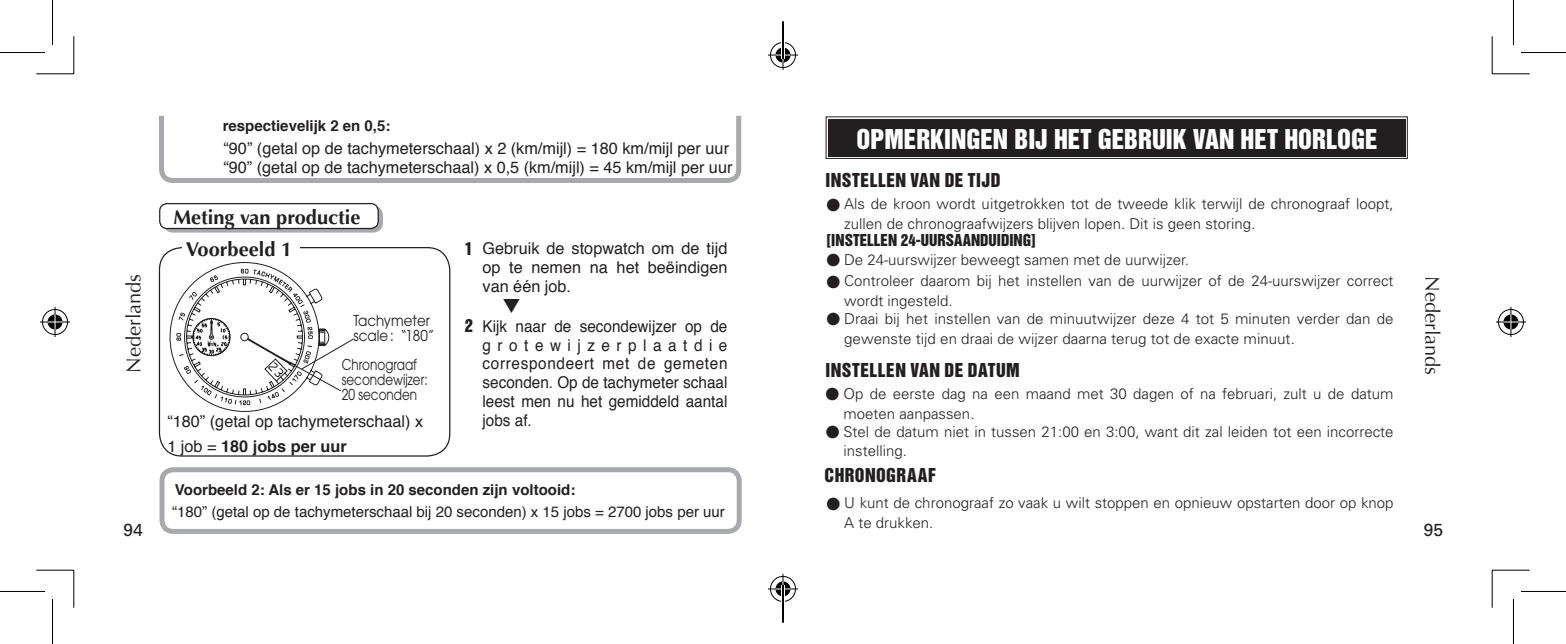
<style>
.page{position:relative;width:1566px;height:644px;background:#fff}
.page>*{position:absolute;margin:0;border:0;box-sizing:border-box;transform-origin:0 0}
.t1{font:25px "Helvetica Inserat";color:#fff}
.t2{font:700 20px "Optima";color:#231f20}
.t3{font:20px "Optima";color:#231f20}
.t4{font:17.5px "Helvetica Inserat";letter-spacing:.025em;color:#231f20}
.t5{font:17.5px "Univers";color:#231f20}
.t6{font:16.25px/18.8px "Helvetica";color:#231f20}
.t7{font:16.25px/18.8px "Helvetica";color:#231f20;text-align:justify;scale:.94 1}
.t8{font:300 15px/19.8px "Univers";color:#231f20}
.t9{font:700 15px "Helvetica";color:#231f20}
.t10{font:15px "Helvetica";color:#231f20}
.t11{font:15px/15px "Avant Garde";color:#231f20;scale:.8 1}
.t12{font:15px "Helvetica Inserat";color:#231f20}
.t13{font:15px/15px "Avant Garde";color:#231f20;scale:.9 1}
.s1{font-family:"Helvetica Inserat"}
.s2{font-weight:700}
</style>
<div class="page">
<div style="left:159px;top:247px;width:291px;height:209px;border:1px solid #231f20;border-radius:22px"></div>
<div style="left:182px;top:237px;width:118px;height:24px;background:#fff"></div>
<div style="left:159px;top:104px;width:582px;height:79px;border:5px solid #a8a9ad;border-radius:11px"></div>
<div style="left:152px;top:94px;width:596px;height:22px;background:#fff"></div>
<div style="left:163px;top:205px;width:220px;height:28px;background:linear-gradient(to right,#a0a1a4,#a0a1a5);border-radius:10px"></div>
<div style="left:160px;top:204px;width:218px;height:24px;background:#fff;border-radius:8px"></div>
<div style="left:159px;top:203px;width:220px;height:26px;border:1px solid #231f20;border-radius:8px"></div>
<div style="left:159px;top:467px;width:582px;height:67px;border:5px solid #a8a9ad;border-radius:11px"></div>
<svg style="left:170px;top:262px;width:184px;height:150px"></svg>
<svg style="left:825px;top:116px;width:582px;height:43px;background:#343132"></svg>
<div style="left:829px;top:121px;width:574px;height:34px;border:1px solid #231f20"></div>
<svg style="left:36px;top:74px;width:38px;height:1px"></svg>
<svg style="left:1492px;top:74px;width:37px;height:1px"></svg>
<svg style="left:36px;top:570px;width:36px;height:1px"></svg>
<svg style="left:1493px;top:570px;width:36px;height:1px"></svg>
<svg style="left:74px;top:36px;width:1px;height:38px"></svg>
<svg style="left:72px;top:570px;width:3px;height:37px"></svg>
<svg style="left:1492px;top:36px;width:1px;height:37px"></svg>
<svg style="left:1492px;top:570px;width:1px;height:37px"></svg>
<hr style="left:36px;top:73px;width:38px;height:1px;background:#000">
<hr style="left:1491px;top:73px;width:38px;height:1px;background:#000">
<hr style="left:36px;top:569px;width:38px;height:1px;background:#000">
<hr style="left:1491px;top:569px;width:38px;height:1px;background:#000">
<hr style="left:73px;top:36px;width:1px;height:38px;background:#000">
<hr style="left:73px;top:570px;width:1px;height:37px;background:#000">
<hr style="left:1491px;top:36px;width:1px;height:38px;background:#000">
<hr style="left:1491px;top:570px;width:1px;height:37px;background:#000">
<hr style="left:0;top:52px;width:45px;height:1px;background:#000">
<hr style="left:1520px;top:52px;width:45px;height:1px;background:#000">
<hr style="left:0;top:591px;width:45px;height:1px;background:#000">
<hr style="left:1520px;top:591px;width:45px;height:1px;background:#000">
<hr style="left:52px;top:0;width:1px;height:45px;background:#000">
<hr style="left:52px;top:599px;width:1px;height:45px;background:#000">
<hr style="left:1512px;top:0;width:1px;height:45px;background:#000">
<hr style="left:1512px;top:599px;width:1px;height:45px;background:#000">
<div style="left:768px;top:41px;width:29px;height:28px;border:4px solid #fff;border-radius:50%"></div>
<svg style="left:768px;top:53px;width:30px;height:4px"></svg>
<hr style="left:781px;top:40px;width:3px;height:30px;background:#fff">
<div style="left:773px;top:46px;width:19px;height:18px;border:4px solid #fff;border-radius:50%"></div>
<div style="left:770px;top:42px;width:25px;height:26px;border:1px solid #000;border-radius:50%"></div>
<hr style="left:768px;top:55px;width:30px;height:1px;background:#000">
<hr style="left:782px;top:40px;width:1px;height:30px;background:#000">
<div style="left:768px;top:574px;width:29px;height:29px;border:4px solid #fff;border-radius:50%"></div>
<hr style="left:768px;top:587px;width:30px;height:3px;background:#fff">
<hr style="left:781px;top:574px;width:3px;height:30px;background:#fff">
<div style="left:773px;top:579px;width:19px;height:19px;border:4px solid #fff;border-radius:50%"></div>
<div style="left:770px;top:576px;width:25px;height:25px;border:1px solid #000;border-radius:50%"></div>
<hr style="left:768px;top:588px;width:30px;height:1px;background:#000">
<hr style="left:782px;top:574px;width:1px;height:30px;background:#000">
<div style="left:41px;top:308px;width:28px;height:28px;border:4px solid #fff;border-radius:50%"></div>
<svg style="left:40px;top:320px;width:30px;height:4px"></svg>
<svg style="left:53px;top:307px;width:4px;height:30px"></svg>
<div style="left:46px;top:313px;width:18px;height:18px;border:4px solid #fff;border-radius:50%"></div>
<div style="left:42px;top:309px;width:26px;height:26px;border:1px solid #000;border-radius:50%"></div>
<hr style="left:40px;top:321px;width:30px;height:1px;background:#000">
<hr style="left:55px;top:307px;width:1px;height:30px;background:#000">
<svg style="left:48px;top:314px;width:15px;height:15px"></svg>
<div style="left:1496px;top:308px;width:28px;height:28px;border:4px solid #fff;border-radius:50%"></div>
<svg style="left:1496px;top:320px;width:29px;height:4px"></svg>
<svg style="left:1508px;top:307px;width:4px;height:30px"></svg>
<div style="left:1501px;top:313px;width:18px;height:18px;border:4px solid #fff;border-radius:50%"></div>
<div style="left:1497px;top:309px;width:26px;height:26px;border:1px solid #000;border-radius:50%"></div>
<hr style="left:1495px;top:321px;width:30px;height:1px;background:#000">
<hr style="left:1510px;top:307px;width:1px;height:30px;background:#000">
<svg style="left:1503px;top:314px;width:15px;height:15px"></svg>
<hr style="left:782px;top:21px;width:1px;height:38px;background:#000">
<hr style="left:782px;top:585px;width:1px;height:37px;background:#000">
<svg style="left:775px;top:31px;width:15px;height:32px"></svg>
<svg style="left:775px;top:581px;width:15px;height:32px"></svg>
<p class="t9" style="left:223px;top:114px;width:169px">respectievelijk 2 en 0,5:</p>
<p class="t6" style="left:223px;top:139px;width:510px">“90” (getal op de tachymeterschaal) x 2 (km/mijl) = 180 km/mijl per uur “90” (getal op de tachymeterschaal) x 0,5 (km/mijl) = 45 km/mijl per uur</p>
<h1 class="t1" style="left:856px;top:125px;width:522px">OPMERKINGEN BIJ HET GEBRUIK VAN HET HORLOGE</h1>
<p class="t4" style="left:825px;top:170px;width:176px">INSTELLEN VAN DE TIJD</p>
<p class="t8" style="left:844px;top:194px;width:550px;text-indent:-18px">● Als de kroon wordt uitgetrokken tot de tweede klik terwijl de chronograaf loopt, zullen de chronograafwijzers blijven lopen. Dit is geen storing.</p>
<p class="t12" style="left:826px;top:231px;width:211px">[INSTELLEN 24-UURSAANDUIDING]</p>
<p class="t8" style="left:826px;top:250px;width:364px">● De 24-uurswijzer beweegt samen met de uurwijzer.</p>
<p class="t8" style="left:844px;top:271px;width:551px;text-indent:-18px">● Controleer daarom bij het instellen van de uurwijzer of de 24-uurswijzer correct wordt ingesteld.</p>
<p class="t8" style="left:844px;top:309px;width:551px;text-indent:-18px">● Draai bij het instellen van de minuutwijzer deze 4 tot 5 minuten verder dan de gewenste tijd en draai de wijzer daarna terug tot de exacte minuut.</p>
<h2 class="t2" style="left:173px;top:205px;width:188px">Meting van productie</h2>
<h2 class="t2" style="left:186px;top:237px;width:108px">Voorbeeld 1</h2>
<p class="t6" style="left:482px;top:239px;width:246px;text-align:justify;text-indent:-18px"><span class="s1">1</span> Gebruik de stopwatch om de tijd op te nemen na het beëindigen van één job.</p>
<p class="t7" style="left:482px;top:317px;width:262px;text-indent:-18px"><span class="s1">2</span> Kijk naar de secondewijzer op de g r o t e w i j z e r p l a a t d i e correspondeert met de gemeten seconden. Op de tachymeter schaal leest men nu het gemiddeld aantal jobs af.</p>
<h2 class="t3" style="left:122px;top:373px;width:100px;rotate:-90deg">Nederlands</h2>
<h2 class="t3" style="left:1443px;top:276px;width:100px;rotate:90deg">Nederlands</h2>
<p class="t13" style="left:353px;top:313px;width:91px">Tachymeter scale : “180”</p>
<p class="t11" style="left:342px;top:357px;width:109px">Chronograaf secondewijzer:<br>20 seconden</p>
<p class="t4" style="left:825px;top:359px;width:196px">INSTELLEN VAN DE DATUM</p>
<p class="t8" style="left:843px;top:384px;width:551px;text-indent:-18px">● Op de eerste dag na een maand met 30 dagen of na februari, zult u de datum moeten aanpassen.</p>
<p class="t8" style="left:843px;top:421px;width:551px;text-indent:-18px">● Stel de datum niet in tussen 21:00 en 3:00, want dit zal leiden tot een incorrecte instelling.</p>
<p class="t6" style="left:167px;top:410px;width:257px;line-height:24.5px">“180” (getal op tachymeterschaal) x<br>1 job = <span class="s2">180 jobs per uur</span></p>
<p class="t4" style="left:824px;top:465px;width:113px">CHRONOGRAAF</p>
<p class="t8" style="left:844px;top:493px;width:550px;text-indent:-18px">● U kunt de chronograaf zo vaak u wilt stoppen en opnieuw opstarten door op knop<br>A te drukken.</p>
<p class="t9" style="left:175px;top:478px;width:402px">Voorbeeld 2: Als er 15 jobs in 20 seconden zijn voltooid:</p>
<p class="t10" style="left:172px;top:499px;width:554px">“180” (getal op de tachymeterschaal bij 20 seconden) x 15 jobs = 2700 jobs per uur</p>
<p class="t5" style="left:124px;top:519px;width:21px">94</p>
<p class="t5" style="left:1423px;top:519px;width:21px">95</p>
</div>
